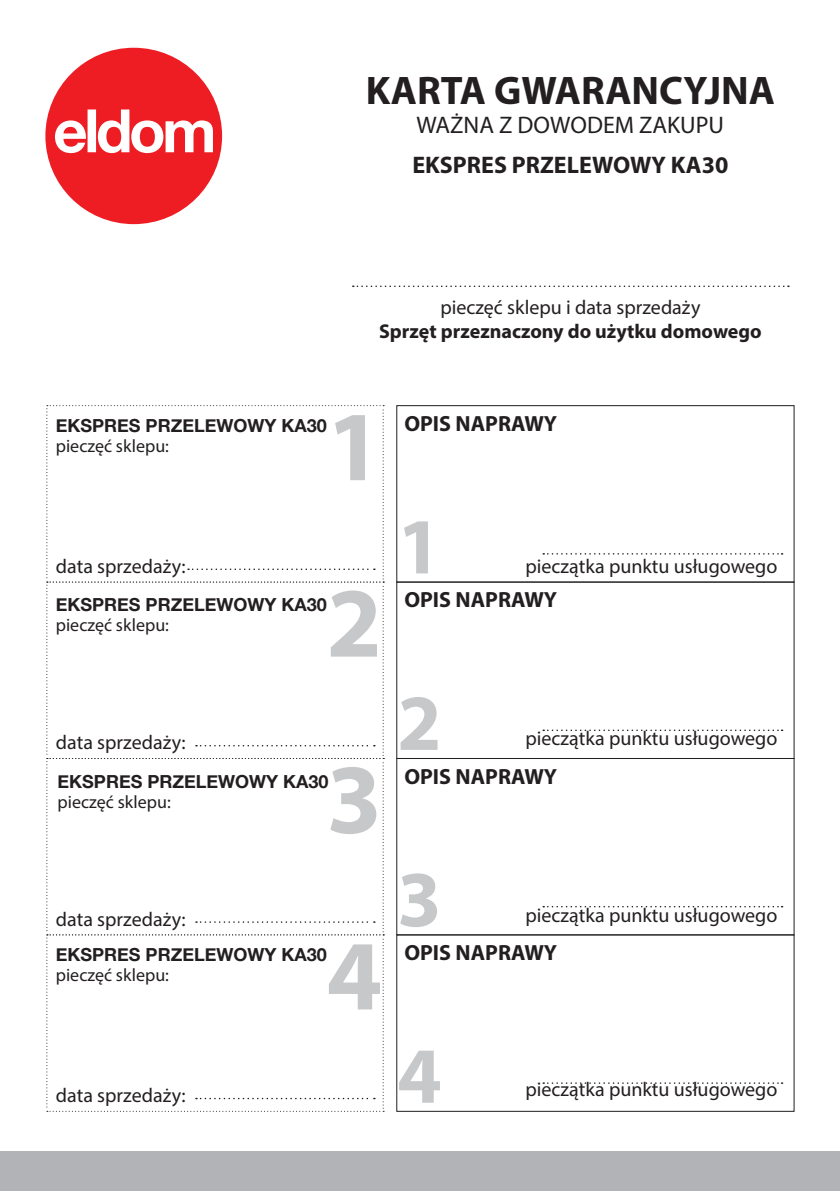
<style>
.page{position:relative;width:840px;height:1191px;background:#fff}
.page>*{position:absolute;margin:0;border:0;box-sizing:border-box;transform-origin:0 0}
.t1{font:700 100px "Myriad Pro";color:#c7c8ca}
.t2{font:700 80px "Myriad Pro";color:#c7c8ca}
.t3{font:700 40px "Myriad Pro";color:#231f20}
.t4{font:700 24px "Myriad Pro";color:#231f20}
.t5{font:24px "Myriad Pro";color:#231f20}
.t6{font:700 22px "Myriad Pro";color:#231f20}
.t7{font:20px "Myriad Pro";color:#231f20}
.t8{font:700 20px "Myriad Pro";color:#231f20}
.t9{font:700 18px "Helvetica Neue";color:#231f20}
.t10{font:18px "Myriad Pro";color:#231f20}
</style>
<div class="page">
<div style="left:0;top:1151px;width:839px;height:40px;background:#b2b3b7"></div>
<svg style="left:45px;top:48px;width:177px;height:176px"></svg>
<svg style="left:352px;top:285px;width:436px;height:2px"></svg>
<div style="left:396px;top:405px;width:398px;height:177px;border:1px solid #231f20"></div>
<svg style="left:543px;top:553px;width:239px;height:1px"></svg>
<div style="left:396px;top:581px;width:398px;height:178px;border:1px solid #231f20"></div>
<svg style="left:543px;top:729px;width:239px;height:2px"></svg>
<div style="left:396px;top:758px;width:398px;height:177px;border:1px solid #231f20"></div>
<svg style="left:543px;top:906px;width:239px;height:1px"></svg>
<div style="left:396px;top:934px;width:398px;height:177px;border:1px solid #231f20"></div>
<svg style="left:543px;top:1082px;width:239px;height:1px"></svg>
<svg style="left:46px;top:405px;width:338px;height:706px"></svg>
<h3 class="t3" style="left:365px;top:64px;width:410px">KARTA GWARANCYJNA</h3>
<p class="t5" style="left:416px;top:110px;width:309px">WAŻNA Z DOWODEM ZAKUPU</p>
<p class="t4" style="left:412px;top:149px;width:317px">EKSPRES PRZELEWOWY KA30</p>
<p class="t7" style="left:440px;top:295px;width:261px">pieczęć sklepu i data sprzedaży</p>
<p class="t8" style="left:379px;top:318px;width:384px">Sprzęt przeznaczony do użytku domowego</p>
<h1 class="t1" style="left:326px;top:381px;width:57px">1</h1>
<p class="t9" style="left:56px;top:411px;width:272px">EKSPRES PRZELEWOWY KA30</p>
<p class="t6" style="left:404px;top:409px;width:154px">OPIS NAPRAWY</p>
<p class="t10" style="left:56px;top:434px;width:115px">pieczęć sklepu:</p>
<p class="t7" style="left:56px;top:554px;width:131px">data sprzedaży:</p>
<h2 class="t2" style="left:397px;top:494px;width:46px">1</h2>
<p class="t7" style="left:525px;top:554px;width:253px">pieczątka punktu usługowego</p>
<h1 class="t1" style="left:326px;top:557px;width:57px">2</h1>
<p class="t9" style="left:56px;top:590px;width:272px">EKSPRES PRZELEWOWY KA30</p>
<p class="t10" style="left:56px;top:613px;width:115px">pieczęć sklepu:</p>
<p class="t6" style="left:404px;top:585px;width:154px">OPIS NAPRAWY</p>
<p class="t7" style="left:56px;top:730px;width:131px">data sprzedaży:</p>
<h2 class="t2" style="left:397px;top:670px;width:46px">2</h2>
<p class="t7" style="left:525px;top:725px;width:253px">pieczątka punktu usługowego</p>
<h1 class="t1" style="left:326px;top:734px;width:57px">3</h1>
<p class="t9" style="left:58px;top:767px;width:272px">EKSPRES PRZELEWOWY KA30</p>
<p class="t10" style="left:58px;top:790px;width:115px">pieczęć sklepu:</p>
<p class="t6" style="left:404px;top:761px;width:154px">OPIS NAPRAWY</p>
<p class="t7" style="left:56px;top:906px;width:131px">data sprzedaży:</p>
<h2 class="t2" style="left:397px;top:847px;width:46px">3</h2>
<p class="t7" style="left:525px;top:903px;width:253px">pieczątka punktu usługowego</p>
<h1 class="t1" style="left:326px;top:910px;width:57px">4</h1>
<p class="t9" style="left:56px;top:940px;width:272px">EKSPRES PRZELEWOWY KA30</p>
<p class="t10" style="left:56px;top:963px;width:115px">pieczęć sklepu:</p>
<p class="t6" style="left:404px;top:938px;width:154px">OPIS NAPRAWY</p>
<p class="t7" style="left:56px;top:1083px;width:131px">data sprzedaży:</p>
<h2 class="t2" style="left:397px;top:1023px;width:46px">4</h2>
<p class="t7" style="left:525px;top:1076px;width:253px">pieczątka punktu usługowego</p>
</div>
